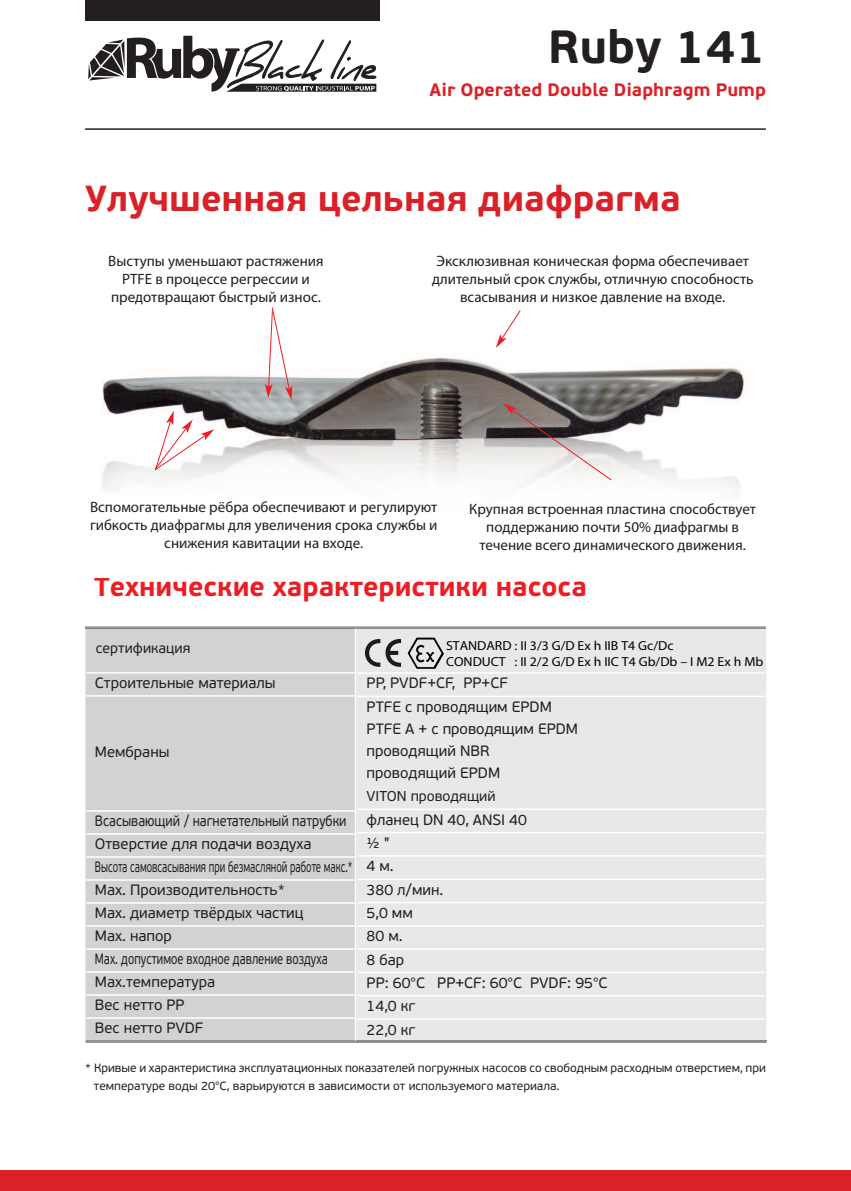
<style>
.page{position:relative;width:851px;height:1191px;background:#fff}
.page>*{position:absolute;margin:0;border:0;box-sizing:border-box;transform-origin:0 0}
.t1{font:700 46.5px "PF Beau Sans Pro";color:#231f20}
.t2{font:700 36px "PF Beau Sans Pro";color:#db2128}
.t3{font:700 27px "PF Beau Sans Pro";color:#ee1d23}
.t4{font:700 18px "PF Beau Sans Pro";color:#db2128}
.t5{font:15px/18px "Myriad Pro";color:#231f20;text-align:center}
.t6{font:15px/23px "PF Beau Sans Pro";color:#231f20;scale:.85 1}
.t7{font:15px/23.2px "PF Beau Sans Pro";color:#231f20}
.t8{font:14.25px "PF Beau Sans Pro";color:#231f20}
.t9{font:13.05px/15.8px "Myriad Pro";color:#000;scale:1.05 1}
.t10{font:12px/18px "PF Beau Sans Pro";color:#231f20}
</style>
<div class="page">
<div style="left:0;top:1169px;width:850px;height:22px;background:#db2128"></div>
<div style="left:85px;top:0;width:294px;height:21px;background:#231f20"></div>
<svg style="left:88px;top:36px;width:288px;height:56px"></svg>
<hr style="left:85px;top:128px;width:680px;height:2px;background:#231f20">
<div style="left:85px;top:629px;width:270px;height:411px;background:#d1d2d4"></div>
<div style="left:356px;top:628px;width:410px;height:412px;background:#e7e8e9"></div>
<hr style="left:86px;top:672px;width:268px;height:1px;background:#fff">
<hr style="left:86px;top:695px;width:268px;height:1px;background:#fff">
<hr style="left:86px;top:810px;width:268px;height:1px;background:#fff">
<hr style="left:86px;top:833px;width:268px;height:1px;background:#fff">
<hr style="left:86px;top:856px;width:268px;height:1px;background:#fff">
<hr style="left:86px;top:879px;width:268px;height:1px;background:#fff">
<hr style="left:86px;top:902px;width:268px;height:1px;background:#fff">
<hr style="left:86px;top:925px;width:268px;height:1px;background:#fff">
<hr style="left:86px;top:948px;width:268px;height:1px;background:#fff">
<hr style="left:86px;top:971px;width:268px;height:1px;background:#fff">
<hr style="left:86px;top:994px;width:268px;height:1px;background:#fff">
<hr style="left:86px;top:1017px;width:268px;height:1px;background:#fff">
<hr style="left:358px;top:672px;width:406px;height:2px;background:#fff">
<hr style="left:358px;top:695px;width:406px;height:2px;background:#fff">
<hr style="left:358px;top:808px;width:406px;height:2px;background:#fff">
<hr style="left:358px;top:832px;width:406px;height:1px;background:#fff">
<hr style="left:358px;top:855px;width:406px;height:1px;background:#fff">
<hr style="left:358px;top:878px;width:406px;height:2px;background:#fff">
<hr style="left:358px;top:901px;width:406px;height:2px;background:#fff">
<hr style="left:358px;top:925px;width:406px;height:1px;background:#fff">
<hr style="left:358px;top:948px;width:406px;height:2px;background:#fff">
<hr style="left:358px;top:971px;width:406px;height:2px;background:#fff">
<hr style="left:358px;top:995px;width:406px;height:1px;background:#fff">
<hr style="left:358px;top:1018px;width:406px;height:1px;background:#fff">
<svg style="left:85px;top:626px;width:680px;height:2px"></svg>
<hr style="left:85px;top:628px;width:270px;height:1px;background:#808285">
<hr style="left:356px;top:628px;width:409px;height:1px;background:#8a8c8f">
<svg style="left:85px;top:1040px;width:681px;height:3px"></svg>
<hr style="left:356px;top:1040px;width:410px;height:2px;background:#8a8c8f">
<hr style="left:86px;top:1040px;width:268px;height:1px;background:#939598">
<img style="left:101px;top:357px;width:647px;height:138px">
<svg style="left:496px;top:310px;width:25px;height:38px"></svg>
<svg style="left:503px;top:403px;width:109px;height:78px"></svg>
<svg style="left:265px;top:307px;width:27px;height:93px"></svg>
<svg style="left:154px;top:411px;width:60px;height:60px"></svg>
<svg style="left:407px;top:637px;width:36px;height:32px"></svg>
<svg style="left:365px;top:638px;width:36px;height:29px"></svg>
<h1 class="t1" style="left:548px;top:18px;width:219px">Ruby 141</h1>
<p class="t4" style="left:429px;top:79px;width:338px">Air Operated Double Diaphragm Pump</p>
<h2 class="t2" style="left:85px;top:176px;width:597px">Улучшенная цельная диафрагма</h2>
<p class="t5" style="left:432px;top:254px;width:323px">Эксклюзивная коническая форма обеспечивает длительный срок службы, отличную способность всасывания и низкое давление на входе.</p>
<p class="t5" style="left:108px;top:254px;width:217px">Выступы уменьшают растяжения<br>PTFE в процессе регрессии и предотвращают быстрый износ.</p>
<p class="t5" style="left:90px;top:499px;width:349px">Вспомогательные рёбра обеспечивают и регулируют гибкость диафрагмы для увеличения срока службы и снижения кавитации на входе.</p>
<p class="t5" style="left:469px;top:501px;width:288px">Крупная встроенная пластина способствует поддержанию почти 50% диафрагмы в течение всего динамического движения.</p>
<h3 class="t3" style="left:94px;top:569px;width:494px">Технические характеристики насоса</h3>
<p class="t8" style="left:96px;top:639px;width:96px">сертификация</p>
<p class="t7" style="left:95px;top:671px;width:182px">Строительные материалы</p>
<p class="t7" style="left:95px;top:740px;width:76px">Мембраны</p>
<p class="t6" style="left:95px;top:810px;width:305px">Всасывающий / нагнетательный патрубки<br>Отверстие для подачи воздуха<br>Высота самовсасывания при безмасляной работе макс.*<br>Max. Производительность*<br>Max. диаметр твёрдых частиц<br>Max. напор<br>Max. допустимое входное давление воздуха<br>Max.температура<br>Вес нетто PP<br>Вес нетто PVDF</p>
<p class="t9" style="left:446px;top:639px;width:303px">STANDARD : II 3/3 G/D Ex h IIB T4 Gc/Dc<br>CONDUCT : II 2/2 G/D Ex h IIC T4 Gb/Db – I M2 Ex h Mb</p>
<p class="t7" style="left:366px;top:672px;width:213px;line-height:22.4px">PP, PVDF+CF, PP+CF<br>PTFE с проводящим EPDM<br>PTFE A + с проводящим EPDM проводящий NBR проводящий EPDM</p>
<p class="t8" style="left:366px;top:788px;width:130px">VITON проводящий</p>
<p class="t7" style="left:366px;top:808px;width:242px">фланец DN 40, ANSI 40<br>½ "<br>4 м.<br>380 л/мин.<br>5,0 мм<br>80 м.<br>8 бар<br>PP: 60°C PP+CF: 60°C PVDF: 95°C<br>14,0 кг<br>22,0 кг</p>
<p class="t10" style="left:94px;top:1059px;width:673px;text-indent:-9px">* Кривые и характеристика эксплуатационных показателей погружных насосов со свободным расходным отверстием, при температуре воды 20°С, варьируются в зависимости от используемого материала.</p>
</div>
